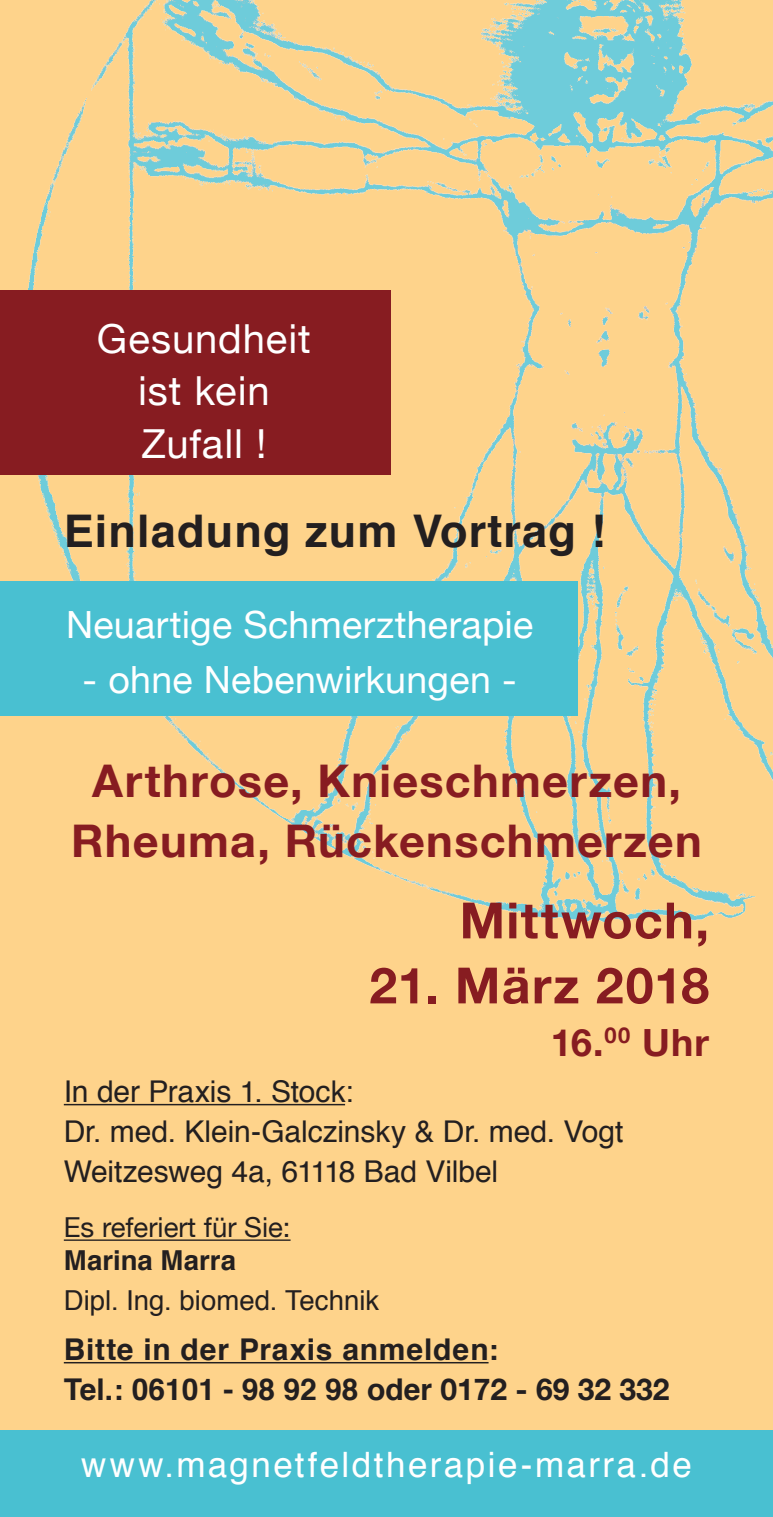
<style>
.page{position:relative;width:773px;height:1517px;background:#fff}
.page>*{position:absolute;margin:0;border:0;box-sizing:border-box;transform-origin:0 0}
.t1{font:700 50px "Helvetica Neue";letter-spacing:.03em;color:#871c21}
.t2{font:700 45px/60px "Helvetica Neue";letter-spacing:.03em;color:#871c21;text-align:center}
.t3{font:700 45px "Helvetica";letter-spacing:.025em;color:#231f20}
.t4{font:40px/52.5px "Helvetica Neue";letter-spacing:.02em;color:#fff;text-align:center}
.t5{font:37.5px "Helvetica Neue";letter-spacing:.01em;color:#fff}
.t6{font:700 37.5px "Helvetica Neue";color:#871c21}
.t7{font:35px "Helvetica";letter-spacing:.07em;color:#fff}
.t8{font:30px/40px "Helvetica";letter-spacing:-.005em;color:#231f20}
.t9{font:700 30px/40px "Helvetica";letter-spacing:.02em;color:#231f20}
.t10{font:27.5px "Helvetica";color:#231f20}
.t11{font:27.5px "Helvetica Neue";color:#231f20}
.t12{font:700 27.5px "Helvetica";letter-spacing:.005em;color:#231f20}
.s1{font-family:"Helvetica Neue"}
</style>
<div class="page">
<div style="left:0;top:0;width:772px;height:1517px;background:#fed38b"></div>
<img style="left:25px;top:0;width:747px;height:921px">
<div style="left:0;top:581px;width:578px;height:135px;background:#49c0d1"></div>
<div style="left:0;top:291px;width:390px;height:184px;background:#871c21"></div>
<hr style="left:64px;top:1104px;width:281px;height:1px;background:#231f20">
<hr style="left:64px;top:1239px;width:226px;height:1px;background:#231f20">
<hr style="left:64px;top:1362px;width:424px;height:1px;background:#231f20">
<div style="left:0;top:1430px;width:772px;height:87px;background:#49c0d1"></div>
<h3 class="t4" style="left:97px;top:315px;width:215px">Gesundheit ist kein<br>Zufall !</h3>
<h2 class="t3" style="left:64px;top:495px;width:543px">Einladung zum Vortrag !</h2>
<p class="t5" style="left:66px;top:597px;width:469px">Neuartige Schmerztherapie</p>
<p class="t5" style="left:83px;top:652px;width:435px">- ohne Nebenwirkungen -</p>
<h2 class="t2" style="left:71px;top:752px;width:632px">Arthrose, Knieschmerzen,<br>Rheuma, Rückenschmerzen</h2>
<h1 class="t1" style="left:459px;top:881px;width:251px">Mittwoch,</h1>
<h1 class="t1" style="left:369px;top:946px;width:341px">21. März 2018</h1>
<p class="t6" style="left:550px;top:1013px;width:160px">16.<sup>00</sup> Uhr</p>
<p class="t8" style="left:64px;top:1072px;width:561px">In der Praxis 1. Stock:<br>Dr. med. Klein-Galczinsky &amp; Dr. med. Vogt<br>Weitzesweg 4a, 61118 Bad Vilbel</p>
<p class="t11" style="left:64px;top:1207px;width:228px">Es referiert für Sie:</p>
<p class="t12" style="left:64px;top:1238px;width:174px">Marina Marra</p>
<p class="t10" style="left:64px;top:1279px;width:317px">Dipl. Ing. biomed. Technik</p>
<p class="t9" style="left:64px;top:1330px;width:607px">Bitte in der Praxis anmelden:<br>Tel.: 06101 - 98 92 98 oder <span class="s1">0172 - 69 32 332</span></p>
<p class="t7" style="left:81px;top:1437px;width:612px">www.magnetfeldtherapie-marra.de</p>
</div>
